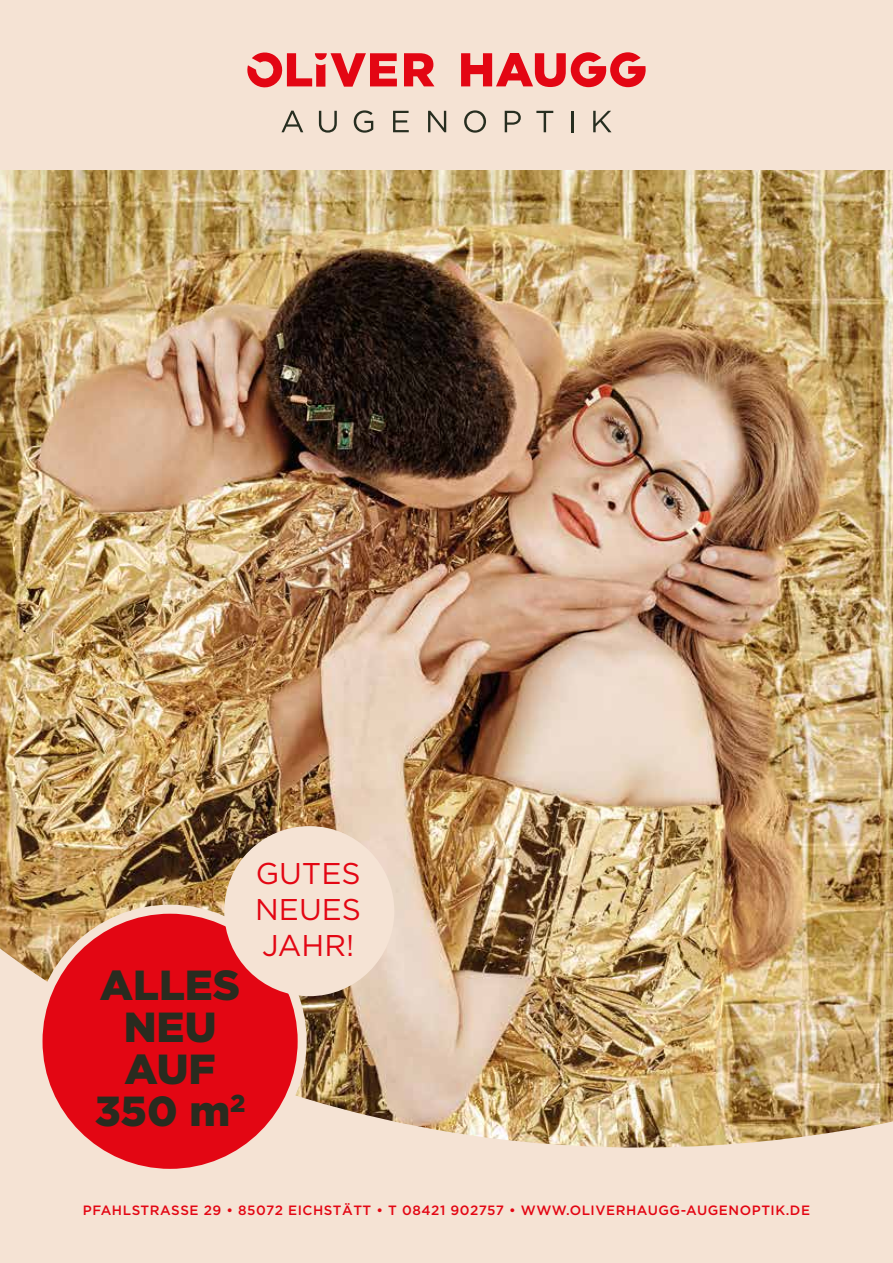
<style>
.page{position:relative;width:893px;height:1263px;background:#fff}
.page>*{position:absolute;margin:0;border:0;box-sizing:border-box;transform-origin:0 0}
.t1{font:900 42px/42px "Gotham";color:#292b1f;text-align:center}
.t2{font:30px/36px "Gotham";color:#e30613;text-align:justify}
.t3{font:500 13.5px "Gotham";letter-spacing:.04em;color:#e30613}
</style>
<div class="page">
<div style="left:0;top:0;width:893px;height:170px;background:#f5e3d4"></div>
<img style="left:0;top:170px;width:893px;height:778px">
<img style="left:0;top:948px;width:893px;height:315px">
<svg style="left:281px;top:111px;width:22px;height:21px"></svg>
<svg style="left:319px;top:111px;width:18px;height:22px"></svg>
<svg style="left:354px;top:110px;width:19px;height:23px"></svg>
<svg style="left:393px;top:111px;width:16px;height:21px"></svg>
<svg style="left:428px;top:111px;width:18px;height:21px"></svg>
<svg style="left:464px;top:110px;width:22px;height:23px"></svg>
<svg style="left:505px;top:111px;width:16px;height:21px"></svg>
<svg style="left:536px;top:111px;width:17px;height:21px"></svg>
<hr style="left:571px;top:111px;width:2px;height:21px;background:#272e20">
<svg style="left:593px;top:111px;width:18px;height:21px"></svg>
<svg style="left:404px;top:53px;width:30px;height:33px"></svg>
<svg style="left:461px;top:52px;width:185px;height:35px"></svg>
<svg style="left:247px;top:52px;width:150px;height:36px"></svg>
<div style="left:38px;top:909px;width:264px;height:264px;background:#e30613;border-radius:50%"></div>
<div style="left:34px;top:905px;width:273px;height:273px;border:9px solid #f5e3d4;border-radius:50%"></div>
<div style="left:224px;top:826px;width:170px;height:170px;background:#f5e3d4;border-radius:50%"></div>
<h1 class="t1" style="left:95px;top:962px;width:152px">ALLES<br>NEU<br>AUF<br>350 m<sup>2</sup></h1>
<h2 class="t2" style="left:255px;top:855px;width:107px">GUTES NEUES JAHR!</h2>
<p class="t3" style="left:83px;top:1202px;width:729px">PFAHLSTRASSE 29 • 85072 EICHSTÄTT • T 08421 902757 • WWW.OLIVERHAUGG-AUGENOPTIK.DE</p>
</div>
